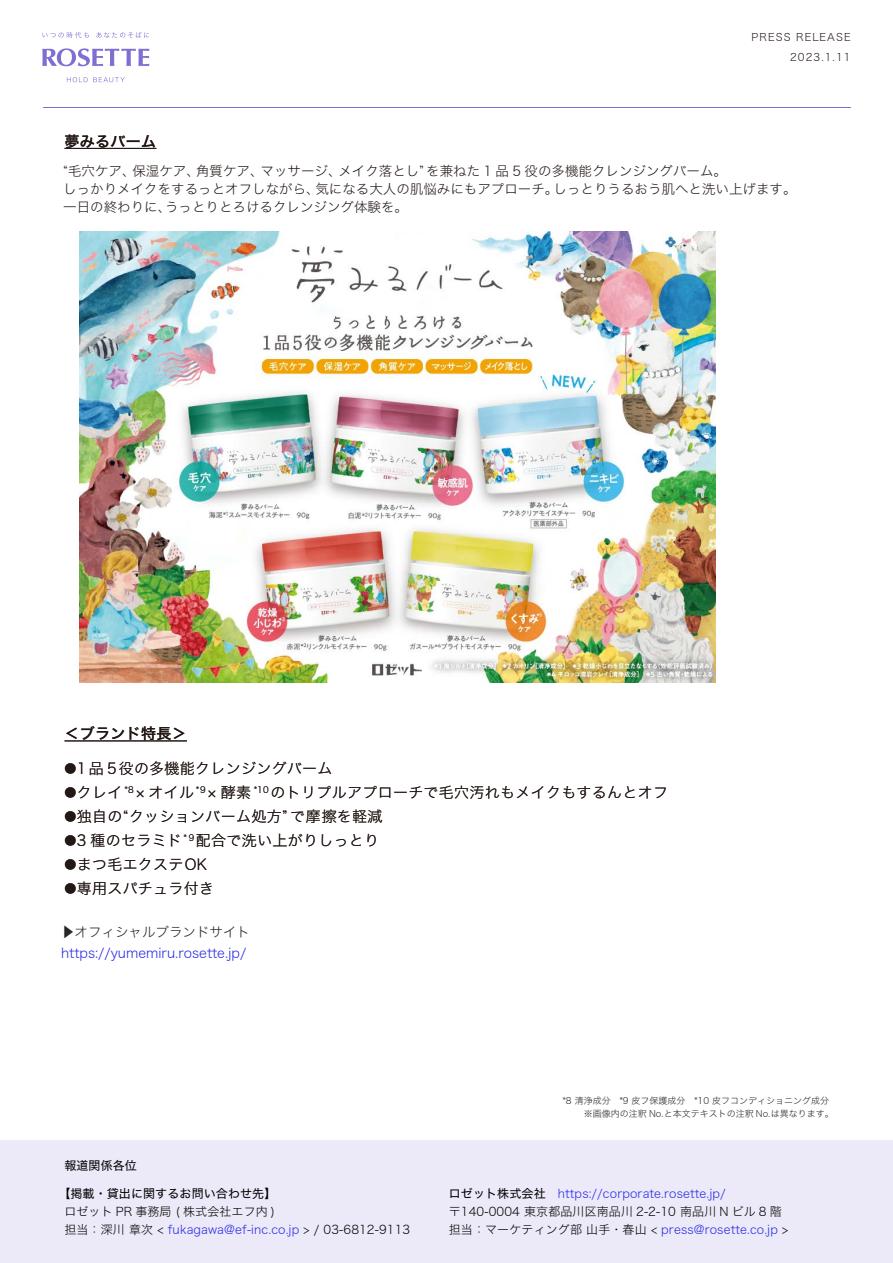
<style>
.page{position:relative;width:893px;height:1263px;background:#fff}
.page>*{position:absolute;margin:0;border:0;box-sizing:border-box;transform-origin:0 0}
.t1{font:15px "Hira Kaku Std W2";letter-spacing:.02em;color:#231815}
.t2{font:15px "Hira Kaku Std W5";letter-spacing:.02em;color:#231815}
.t3{font:13.5px/18px "Hira Kaku Std W2";color:#231815}
.t4{font:13.5px/21px "Hira Kaku Std W2";color:#2626e8}
.t5{font:12px/18px "Hira Kaku Std W2";letter-spacing:.01em;color:#000}
.t6{font:12px "Hira Kaku Std W4";letter-spacing:.01em;color:#000}
.t7{font:10.5px/19.5px "Hira Kaku Std W2";letter-spacing:.1em;color:#231815;text-align:right}
.t8{font:9px/13.5px "Hira Kaku Std W2";color:#262626}
.s1{font-size:12px}
.s2{font-family:"Koz Go Pr 6 N";color:#262626}
.s3{color:#262626}
.s4{color:#2626e8}
.s5{font-family:"Hira Kaku Std W4"}
</style>
<div class="page">
<hr style="left:43px;top:107px;width:808px;height:1px;background:#806ed2">
<svg style="left:67px;top:77px;width:58px;height:5px"></svg>
<svg style="left:42px;top:48px;width:107px;height:18px"></svg>
<svg style="left:42px;top:32px;width:47px;height:6px"></svg>
<svg style="left:96px;top:32px;width:53px;height:6px"></svg>
<div style="left:0;top:1140px;width:893px;height:122px;background:#ece9f8"></div>
<hr style="left:65px;top:148px;width:91px;height:1px;background:#231815">
<hr style="left:65px;top:740px;width:122px;height:1px;background:#231815">
<img style="left:79px;top:231px;width:636px;height:451px">
<p class="t2" style="left:65px;top:130px;width:93px">夢みるバーム</p>
<p class="t7" style="left:752px;top:27px;width:101px">PRESS RELEASE<br>2023.1.11</p>
<p class="t3" style="left:63px;top:162px;width:735px">“毛穴ケア、保湿ケア、角質ケア、マッサージ、メイク落とし” を兼ねた 1 品 5 役の多機能クレンジングバーム。<br>しっかりメイクをするっとオフしながら、気になる大人の肌悩みにもアプローチ。しっとりうるおう肌へと洗い上げます。一日の終わりに、うっとりとろけるクレンジング体験を。</p>
<p class="t2" style="left:65px;top:722px;width:124px">＜ブランド特長＞</p>
<p class="t1" style="left:65px;top:757px;width:270px"><span class="s1">●</span>1 品 5役の多機能クレンジングバーム</p>
<p class="t1" style="left:65px;top:781px;width:605px"><span class="s1">●</span>クレイ <sup>*8</sup> × オイル <sup>*9</sup>× 酵素 <sup>*10</sup> のトリプルアプローチで毛穴汚れもメイクもするんとオフ</p>
<p class="t1" style="left:65px;top:805px;width:320px"><span class="s1">●</span>独自の“クッションバーム処方” で摩擦を軽減</p>
<p class="t1" style="left:65px;top:829px;width:316px"><span class="s1">●</span>3 種のセラミド <sup>*９</sup>配合で洗い上がりしっとり</p>
<p class="t1" style="left:65px;top:853px;width:144px"><span class="s1">●</span>まつ毛エクステOK</p>
<p class="t1" style="left:65px;top:877px;width:151px"><span class="s1">●</span>専用スパチュラ付き</p>
<p class="t4" style="left:61px;top:921px;width:204px"><span class="s2">▶</span><span class="s3">オフィシャルブランドサイト　</span>https://yumemiru.rosette.jp/</p>
<p class="t6" style="left:64px;top:1156px;width:74px">報道関係各位</p>
<p class="t6" style="left:58px;top:1185px;width:220px">【掲載・貸出に関するお問い合わせ先】</p>
<p class="t5" style="left:64px;top:1202px;width:347px">ロゼット PR 事務局 ( 株式会社エフ内 )<br>担当：深川 章次 &lt; <span class="s4">fukagawa@ef-inc.co.jp</span> &gt; / 03-6812-9113</p>
<p class="t8" style="left:584px;top:1094px;width:251px;text-indent:-21px">*8 清浄成分　*9 皮フ保護成分　*10 皮フコンディショニング成分※画像内の注釈 No.と本文テキストの注釈 No.は異なります。</p>
<p class="t5" style="left:449px;top:1184px;width:341px"><span class="s5">ロゼット株式会社　</span><span class="s4">https://corporate.rosette.jp/</span>〒140-0004 東京都品川区南品川 2-2-10 南品川 N ビル 8 階担当：マーケティング部 山手・春山 &lt; <span class="s4">press@rosette.co.jp</span> &gt;</p>
</div>
